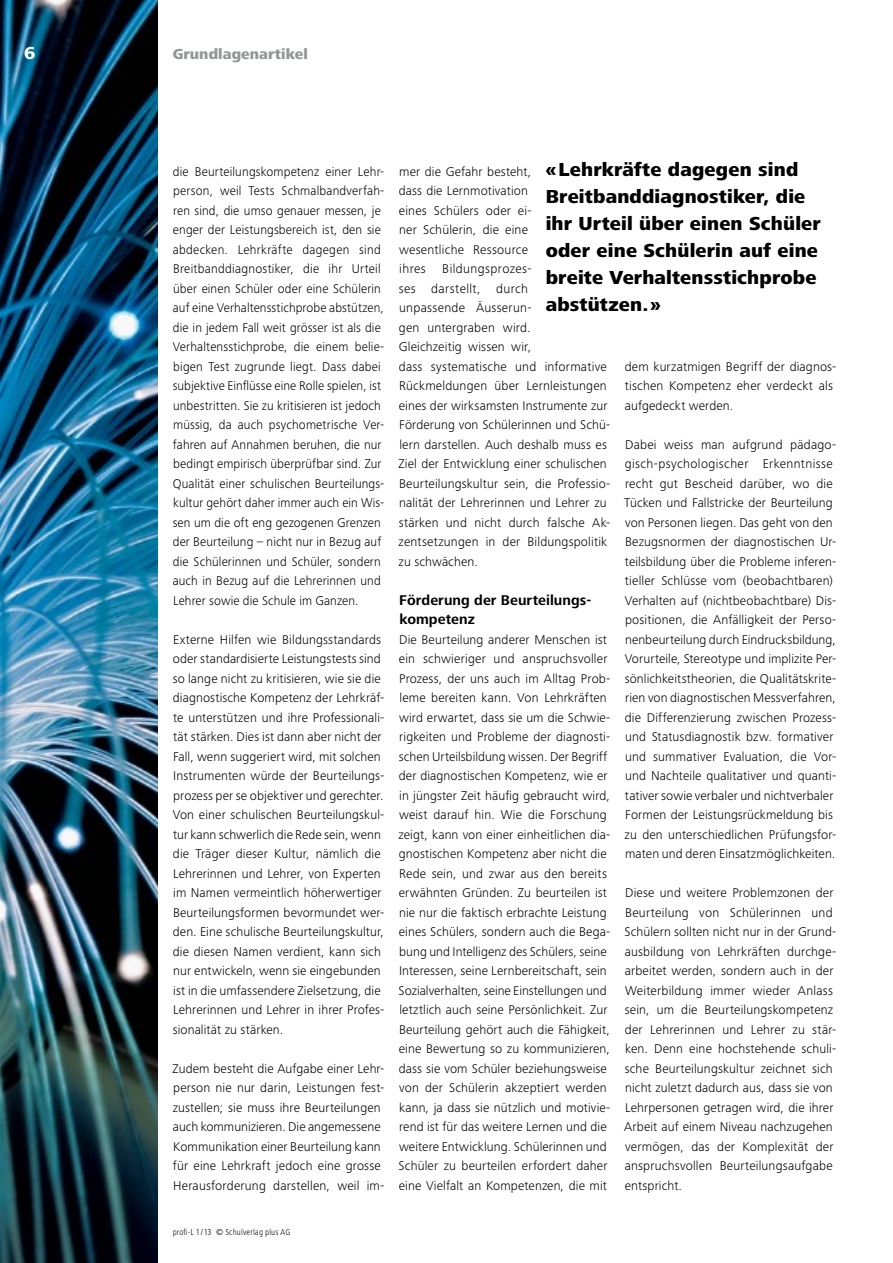
<style>
.page{position:relative;width:893px;height:1263px;background:#fff}
.page>*{position:absolute;margin:0;border:0;box-sizing:border-box;transform-origin:0 0}
.t1{font:800 19.5px/27px "Frutiger Next Pro";letter-spacing:.01em;color:#000}
.t2{font:800 18px "Frutiger Next Pro";color:#fff}
.t3{font:800 15px "Frutiger Next Pro";letter-spacing:.005em;color:#939598}
.t4{font:700 14.7px/19.5px "Frutiger Next Pro";letter-spacing:.005em;color:#000}
.t5{font:300 13.2px/19.5px "Frutiger Next Pro";letter-spacing:.01em;color:#000}
.t6{font:300 condensed 9px "Frutiger Next Pro";letter-spacing:.02em;color:#000}
</style>
<div class="page">
<img style="left:0;top:0;width:157px;height:1263px">
<h2 class="t2" style="left:24px;top:42px;width:13px">6</h2>
<p class="t3" style="left:173px;top:45px;width:137px">Grundlagenartikel</p>
<p class="t5" style="left:173px;top:161px;width:213px">die Beurteilungskompetenz einer Lehr&shy;person, weil Tests Schmalbandverfah&shy;ren sind, die umso genauer messen, je enger der Leistungsbereich ist, den sie abdecken. Lehrkräfte dagegen sind Breitbanddiagnostiker, die ihr Urteil über einen Schüler oder eine Schülerin auf eine Verhaltensstichprobe abstützen, die in jedem Fall weit grösser ist als die Verhaltensstichprobe, die einem belie&shy;bigen Test zugrunde liegt. Dass dabei subjektive Einflüsse eine Rolle spielen, ist unbestritten. Sie zu kritisieren ist jedoch müssig, da auch psychometrische Ver&shy;fahren auf Annahmen beruhen, die nur bedingt empirisch überprüfbar sind. Zur Qualität einer schulischen Beurteilungs&shy;kultur gehört daher immer auch ein Wis&shy;sen um die oft eng gezogenen Grenzen der Beurteilung – nicht nur in Bezug auf die Schülerinnen und Schüler, sondern auch in Bezug auf die Lehrerinnen und Lehrer sowie die Schule im Ganzen.</p>
<p class="t5" style="left:173px;top:629px;width:213px">Externe Hilfen wie Bildungsstandards oder standardisierte Leistungstests sind so lange nicht zu kritisieren, wie sie die diagnostische Kompetenz der Lehrkräf&shy;te unterstützen und ihre Professionali&shy;tät stärken. Dies ist dann aber nicht der Fall, wenn suggeriert wird, mit solchen Instrumenten würde der Beurteilungs&shy;prozess per se objektiver und gerechter.<br>Von einer schulischen Beurteilungskul&shy;tur kann schwerlich die Rede sein, wenn die Träger dieser Kultur, nämlich die Lehrerinnen und Lehrer, von Experten im Namen vermeintlich höherwertiger Beurteilungsformen bevormundet wer&shy;den. Eine schulische Beurteilungskultur, die diesen Namen verdient, kann sich nur entwickeln, wenn sie eingebunden ist in die umfassendere Zielsetzung, die Lehrerinnen und Lehrer in ihrer Profes&shy;sionalität zu stärken.</p>
<p class="t5" style="left:172px;top:1058px;width:213px">Zudem besteht die Aufgabe einer Lehr&shy;person nie nur darin, Leistungen fest&shy;zustellen; sie muss ihre Beurteilungen auch kommunizieren. Die angemessene Kommunikation einer Beurteilung kann für eine Lehrkraft jedoch eine grosse Herausforderung darstellen, weil im-</p>
<p class="t6" style="left:173px;top:1227px;width:118px">profi-L 1/13 © Schulverlag plus AG</p>
<h1 class="t1" style="left:546px;top:156px;width:277px">«Lehrkräfte dagegen sind<br>Breitbanddiagnostiker, die ihr Urteil über einen Schüler oder eine Schülerin auf eine breite Verhaltensstichprobe abstützen.»</h1>
<p class="t5" style="left:399px;top:161px;width:134px">mer die Gefahr besteht, dass die Lernmotivation eines Schülers oder ei&shy;ner Schülerin, die eine wesentliche Ressource ihres</p>
<p class="t5" style="left:398px;top:259px;width:213px;text-indent:44px">Bildungsprozes-<br>ses darstellt, durch<br>unpassende Äusserun-<br>gen untergraben wird.<br>Gleichzeitig wissen wir,<br>dass systematische und informative<br>Rückmeldungen über Lernleistungen eines der wirksamsten Instrumente zur<br>Förderung von Schülerinnen und Schü&shy;lern darstellen. Auch deshalb muss es<br>Ziel der Entwicklung einer schulischen<br>Beurteilungskultur sein, die Professio&shy;nalität der Lehrerinnen und Lehrer zu stärken und nicht durch falsche Ak&shy;zentsetzungen in der Bildungspolitik zu schwächen.</p>
<p class="t4" style="left:399px;top:590px;width:194px">Förderung der Beurteilungs&shy;kompetenz</p>
<p class="t5" style="left:399px;top:629px;width:213px">Die Beurteilung anderer Menschen ist ein schwieriger und anspruchsvoller Prozess, der uns auch im Alltag Prob&shy;leme bereiten kann. Von Lehrkräften wird erwartet, dass sie um die Schwie&shy;rigkeiten und Probleme der diagnosti&shy;schen Urteilsbildung wissen. Der Begriff der diagnostischen Kompetenz, wie er in jüngster Zeit häufig gebraucht wird, weist darauf hin. Wie die Forschung zeigt, kann von einer einheitlichen dia&shy;gnostischen Kompetenz aber nicht die Rede sein, und zwar aus den bereits erwähnten Gründen. Zu beurteilen ist nie nur die faktisch erbrachte Leistung eines Schülers, sondern auch die Bega&shy;bung und Intelligenz des Schülers, seine Interessen, seine Lernbereitschaft, sein Sozialverhalten, seine Einstellungen und letztlich auch seine Persönlichkeit. Zur Beurteilung gehört auch die Fähigkeit, eine Bewertung so zu kommunizieren, dass sie vom Schüler beziehungsweise von der Schülerin akzeptiert werden kann, ja dass sie nützlich und motivie&shy;rend ist für das weitere Lernen und die weitere Entwicklung. Schülerinnen und Schüler zu beurteilen erfordert daher eine Vielfalt an Kompetenzen, die mit</p>
<p class="t5" style="left:625px;top:356px;width:213px">dem kurzatmigen Begriff der diagnos&shy;tischen Kompetenz eher verdeckt als aufgedeckt werden.</p>
<p class="t5" style="left:624px;top:434px;width:214px">Dabei weiss man aufgrund pädago&shy;gisch-psychologischer Erkenntnisse recht gut Bescheid darüber, wo die Tücken und Fallstricke der Beurteilung von Personen liegen. Das geht von den Bezugsnormen der diagnostischen Ur&shy;teilsbildung über die Probleme inferen&shy;tieller Schlüsse vom (beobachtbaren)<br>Verhalten auf (nichtbeobachtbare) Dis&shy;positionen, die Anfälligkeit der Perso&shy;nenbeurteilung durch Eindrucksbildung, Vorurteile, Stereotype und implizite Per&shy;sönlichkeitstheorien, die Qualitätskrite&shy;rien von diagnostischen Messverfahren, die Differenzierung zwischen Prozess&shy;und Statusdiagnostik bzw. formativer und summativer Evaluation, die Vor&shy;und Nachteile qualitativer und quanti&shy;tativer sowie verbaler und nichtverbaler Formen der Leistungsrückmeldung bis zu den unterschiedlichen Prüfungsfor&shy;maten und deren Einsatzmöglichkeiten.</p>
<p class="t5" style="left:624px;top:883px;width:214px">Diese und weitere Problemzonen der Beurteilung von Schülerinnen und Schülern sollten nicht nur in der Grund&shy;ausbildung von Lehrkräften durchge&shy;arbeitet werden, sondern auch in der Weiterbildung immer wieder Anlass sein, um die Beurteilungskompetenz der Lehrerinnen und Lehrer zu stär&shy;ken. Denn eine hochstehende schuli&shy;sche Beurteilungskultur zeichnet sich nicht zuletzt dadurch aus, dass sie von Lehrpersonen getragen wird, die ihrer Arbeit auf einem Niveau nachzugehen vermögen, das der Komplexität der anspruchsvollen Beurteilungsaufgabe entspricht.</p>
</div>
